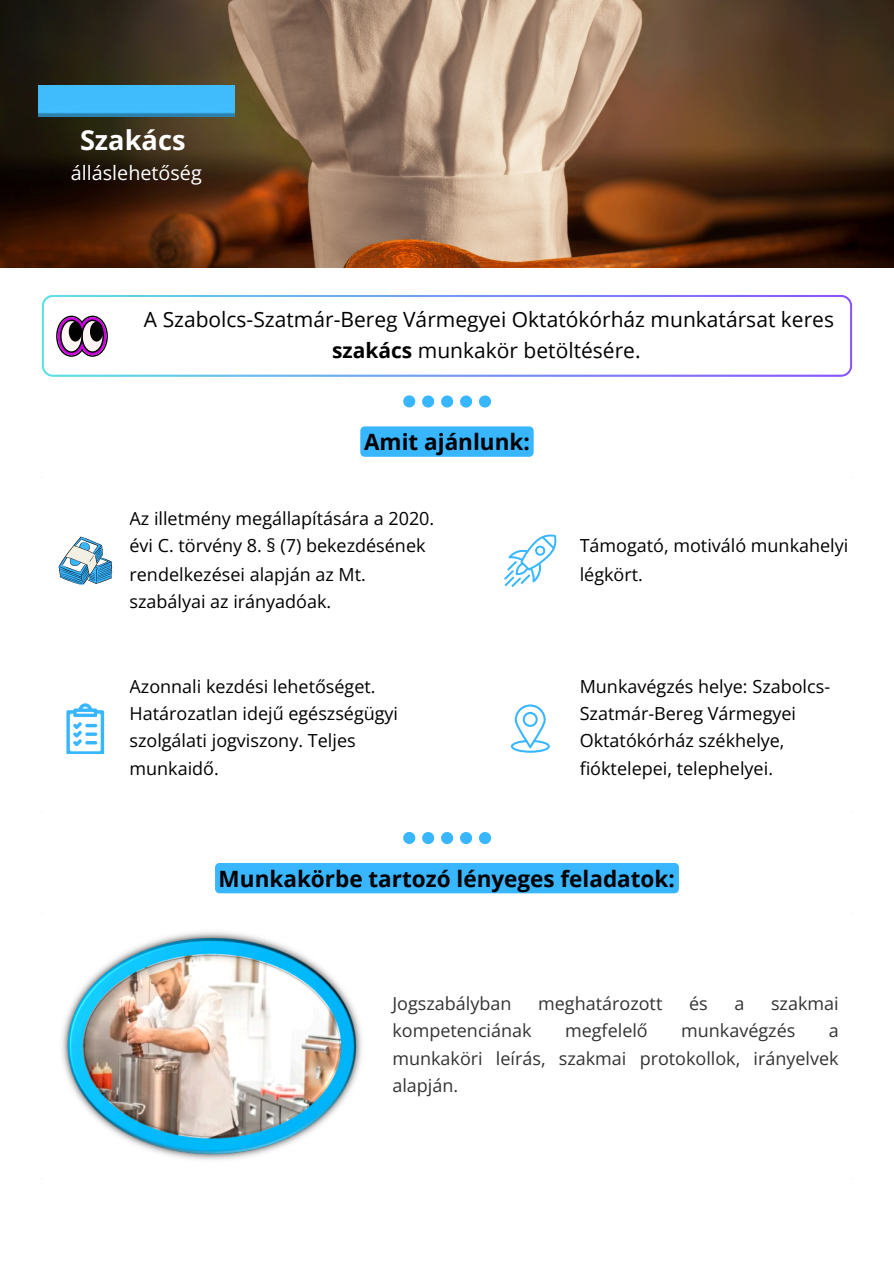
<style>
.page{position:relative;width:894px;height:1263px;background:#fff}
.page>*{position:absolute;margin:0;border:0;box-sizing:border-box;transform-origin:0 0}
.t1{font:700 27.15px "Open Sans";color:#fff}
.t2{font:700 22.5px "Open Sans";color:#000}
.t3{font:21px/30.3px "Open Sans";color:#000;text-align:center}
.t4{font:19.8px "Open Sans";color:#fff}
.t5{font:18px/27.3px "Open Sans";color:#000}
.t6{font:18px/27.6px "Open Sans";color:#333;text-align:justify}
.s1{font-weight:700}
</style>
<div class="page">
<svg style="left:360px;top:426px;width:173px;height:31px;background:#3cb7ff"></svg>
<div style="left:215px;top:863px;width:463px;height:30px;background:#38b6ff"></div>
<img style="left:0;top:0;width:893px;height:268px">
<img style="left:38px;top:86px;width:196px;height:30px">
<svg style="left:56px;top:316px;width:52px;height:41px"></svg>
<svg style="left:79px;top:317px;width:27px;height:38px"></svg>
<svg style="left:58px;top:317px;width:27px;height:38px"></svg>
<svg style="left:82px;top:320px;width:21px;height:32px"></svg>
<div style="left:81px;top:320px;width:23px;height:33px;border:1px solid #000;border-radius:50%"></div>
<svg style="left:61px;top:320px;width:21px;height:32px"></svg>
<div style="left:60px;top:320px;width:23px;height:33px;border:1px solid #000;border-radius:50%"></div>
<div style="left:90px;top:322px;width:13px;height:20px;background:#000;border-radius:50%"></div>
<div style="left:69px;top:322px;width:13px;height:20px;background:#000;border-radius:50%"></div>
<svg style="left:403px;top:395px;width:12px;height:12px"></svg>
<svg style="left:422px;top:395px;width:12px;height:13px"></svg>
<svg style="left:441px;top:395px;width:12px;height:13px"></svg>
<svg style="left:460px;top:395px;width:12px;height:13px"></svg>
<svg style="left:479px;top:395px;width:11px;height:13px"></svg>
<svg style="left:58px;top:537px;width:54px;height:48px"></svg>
<svg style="left:504px;top:534px;width:52px;height:53px"></svg>
<svg style="left:66px;top:703px;width:38px;height:51px"></svg>
<svg style="left:510px;top:704px;width:39px;height:49px"></svg>
<svg style="left:403px;top:832px;width:12px;height:12px"></svg>
<svg style="left:422px;top:832px;width:12px;height:12px"></svg>
<svg style="left:441px;top:832px;width:12px;height:12px"></svg>
<svg style="left:460px;top:832px;width:12px;height:12px"></svg>
<svg style="left:479px;top:832px;width:11px;height:12px"></svg>
<img style="left:62px;top:932px;width:300px;height:228px">
<p class="t1" style="left:80px;top:121px;width:107px">Szakács</p>
<p class="t4" style="left:71px;top:159px;width:132px">álláslehetőség</p>
<p class="t3" style="left:144px;top:304px;width:691px">A Szabolcs-Szatmár-Bereg Vármegyei Oktatókórház munkatársat keres <span class="s1">szakács</span> munkakör betöltésére.</p>
<p class="t2" style="left:364px;top:426px;width:167px">Amit ajánlunk:</p>
<p class="t5" style="left:129px;top:505px;width:306px">Az illetmény megállapítására a 2020. évi C. törvény 8. § (7) bekezdésének rendelkezései alapján az Mt. szabályai az irányadóak.</p>
<p class="t5" style="left:579px;top:531px;width:270px;line-height:28.2px">Támogató, motiváló munkahelyi légkört.</p>
<p class="t5" style="left:129px;top:673px;width:270px">Azonnali kezdési lehetőséget.<br>Határozatlan idejű egészségügyi szolgálati jogviszony. Teljes munkaidő.</p>
<p class="t5" style="left:579px;top:673px;width:252px">Munkavégzés helye: Szabolcs-<br>Szatmár-Bereg Vármegyei<br>Oktatókórház székhelye, fióktelepei, telephelyei.</p>
<h1 class="t2" style="left:218px;top:862px;width:457px">Munkakörbe tartozó lényeges feladatok:</h1>
<p class="t6" style="left:392px;top:989px;width:120px">Jogszabályban</p>
<p class="t6" style="left:538px;top:989px;width:126px">meghatározott</p>
<p class="t6" style="left:689px;top:989px;width:20px">és</p>
<p class="t6" style="left:734px;top:989px;width:11px">a</p>
<p class="t6" style="left:770px;top:989px;width:69px">szakmai</p>
<p class="t6" style="left:392px;top:1016px;width:141px">kompetenciának</p>
<p class="t6" style="left:565px;top:1016px;width:84px">megfelelő</p>
<p class="t6" style="left:681px;top:1016px;width:116px">munkavégzés</p>
<p class="t6" style="left:392px;top:1016px;width:448px;text-indent:436px">a munkaköri leírás, szakmai protokollok, irányelvek alapján.</p>
</div>
